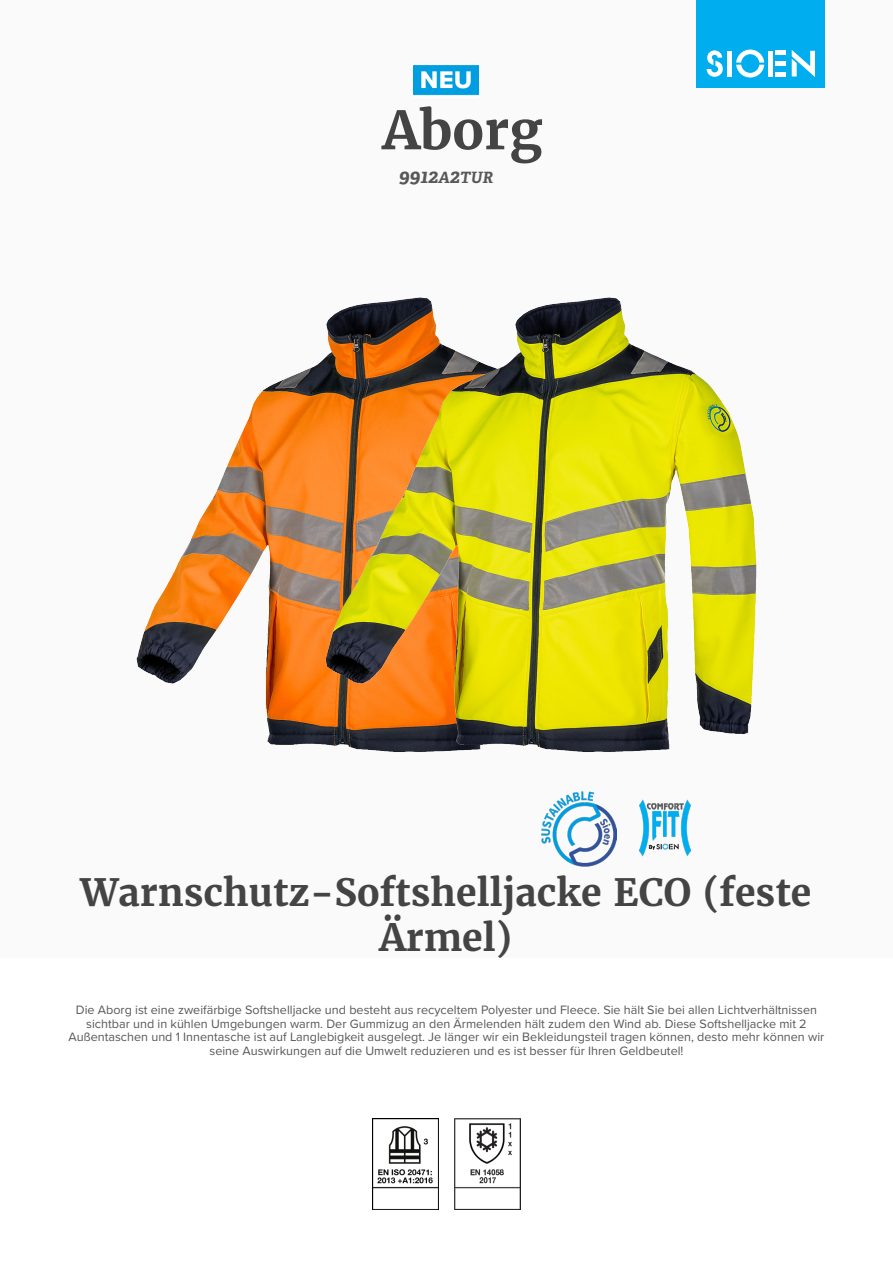
<style>
.page{position:relative;width:893px;height:1263px;background:#fff}
.page>*{position:absolute;margin:0;border:0;box-sizing:border-box;transform-origin:0 0}
.product_name{font:700 52.5px "Merriweather";color:#444}
.product_h2{font:700 37.5px/45px "Merriweather";color:#444;text-align:center}
.product_ref{font:italic 700 19.5px "Adelle";color:#57585a}
.product_description{font:12.6px/13.6px "Proxima Nova";color:#57585a;text-align:center}
.s1{font-size:15.6px}
</style>
<div class="page">
<div style="left:0;top:0;width:893px;height:957px;background:#fafafa"></div>
<div style="left:697px;top:0;width:128px;height:88px;background:#00aeef"></div>
<svg style="left:707px;top:50px;width:16px;height:27px"></svg>
<svg style="left:736px;top:50px;width:28px;height:28px"></svg>
<div style="left:727px;top:51px;width:5px;height:26px;background:#fff"></div>
<div style="left:768px;top:51px;width:5px;height:26px;background:#fff"></div>
<div style="left:775px;top:72px;width:11px;height:5px;background:#fff"></div>
<div style="left:775px;top:61px;width:11px;height:5px;background:#fff"></div>
<hr style="left:775px;top:51px;width:11px;height:4px;background:#fff">
<svg style="left:792px;top:50px;width:23px;height:27px"></svg>
<img style="left:372px;top:1118px;width:66px;height:92px">
<img style="left:454px;top:1118px;width:67px;height:92px">
<img style="left:136px;top:373px;width:162px;height:372px">
<img style="left:298px;top:297px;width:459px;height:570px">
<img style="left:413px;top:65px;width:65px;height:31px">
<p class="product_name" style="left:383px;top:97px;width:161px">Aborg</p>
<p class="product_ref" style="left:399px;top:164px;width:96px">9912<span class="s1">A</span>2<span class="s1">TUR</span></p>
<p class="product_h2" style="left:80px;top:869px;width:733px">Warnschutz-Softshelljacke ECO (feste<br>Ärmel)</p>
<p class="product_description" style="left:69px;top:1002px;width:757px">Die Aborg ist eine zweifärbige Softshelljacke und besteht aus recyceltem Polyester und Fleece. Sie hält Sie bei allen Lichtverhältnissen sichtbar und in kühlen Umgebungen warm. Der Gummizug an den Ärmelenden hält zudem den Wind ab. Diese Softshelljacke mit 2<br>Außentaschen und 1 Innentasche ist auf Langlebigkeit ausgelegt. Je länger wir ein Bekleidungsteil tragen können, desto mehr können wir seine Auswirkungen auf die Umwelt reduzieren und es ist besser für Ihren Geldbeutel!</p>
</div>
